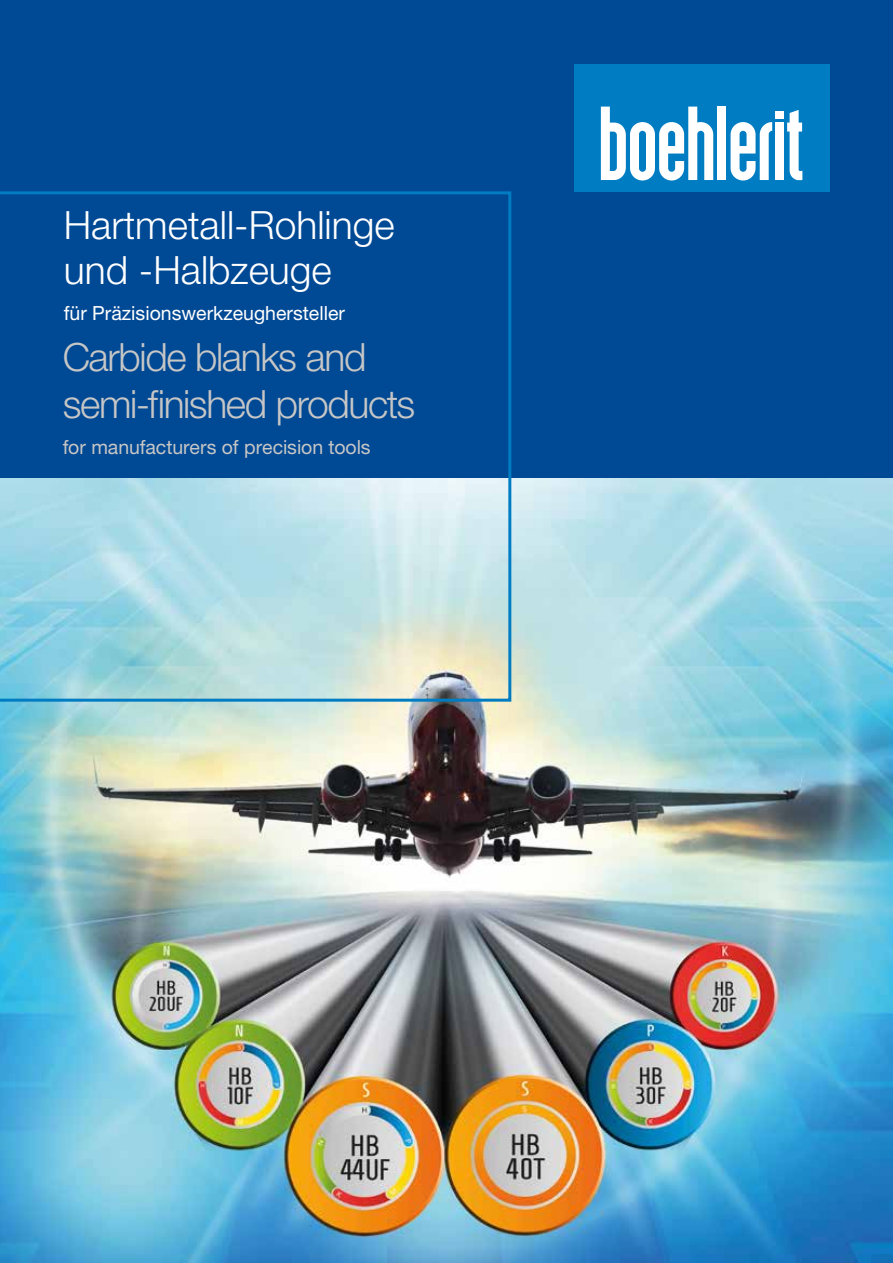
<style>
.page{position:relative;width:893px;height:1263px;background:#004994}
.page>*{position:absolute;margin:0;border:0;box-sizing:border-box;transform-origin:0 0}
.t1{font:300 39px/46.8px "Helvetica Neue LT Pro";letter-spacing:-.035em;color:#c6c6c6}
.t2{font:300 39px/45px "Helvetica Neue LT Pro";color:#fff}
.t3{font:19.5px "Helvetica Neue LT Pro";letter-spacing:-.005em;color:#c6c6c6}
.t4{font:19.5px "Helvetica Neue LT Pro";color:#fff}
</style>
<div class="page">
<div style="left:574px;top:64px;width:255px;height:127px;background:#007cc2"></div>
<div style="left:775px;top:111px;width:9px;height:8px;background:#fff"></div>
<div style="left:775px;top:123px;width:9px;height:57px;background:#fff"></div>
<div style="left:717px;top:107px;width:9px;height:73px;background:#fff"></div>
<svg style="left:731px;top:122px;width:41px;height:58px"></svg>
<svg style="left:787px;top:110px;width:15px;height:70px"></svg>
<svg style="left:601px;top:107px;width:112px;height:73px"></svg>
<img style="left:0;top:478px;width:893px;height:785px">
<svg style="left:0;top:191px;width:511px;height:511px"></svg>
<p class="t2" style="left:64px;top:202px;width:332px">Hartmetall-Rohlinge und -Halbzeuge</p>
<p class="t4" style="left:64px;top:301px;width:283px">für Präzisionswerkzeughersteller</p>
<p class="t1" style="left:63px;top:333px;width:354px">Carbide blanks and semi-finished products</p>
<p class="t3" style="left:63px;top:435px;width:309px">for manufacturers of precision tools</p>
</div>
